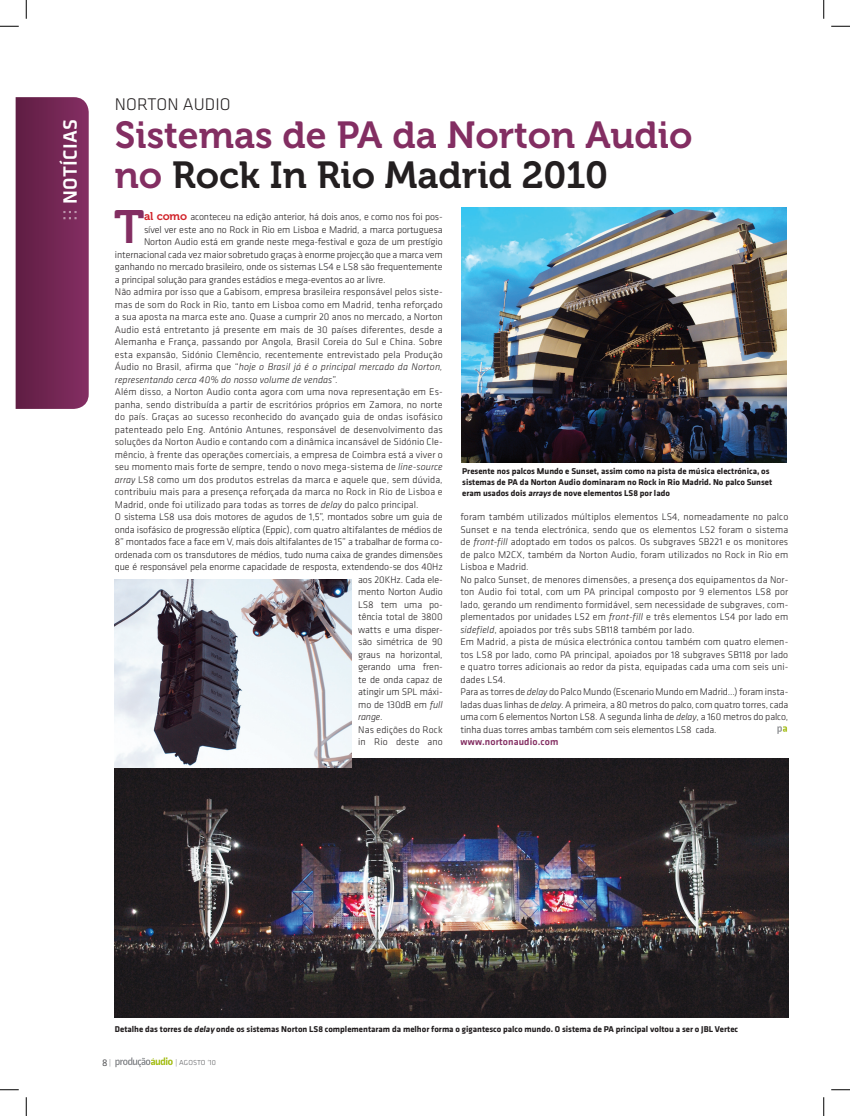
<style>
.page{position:relative;width:850px;height:1116px;background:#fff}
.page>*{position:absolute;margin:0;border:0;box-sizing:border-box;transform-origin:0 0}
.Texto_com_capitular{font:46.5px "Museo 700";color:#832e62}
.Titulos{font:37.5px/40px "Museo 700";color:#832e62}
.t1{font:500 20px "Klavika CH";letter-spacing:.02em;color:#fff}
.Texto{font:300 17.5px "Klavika CH";letter-spacing:.01em;color:#231f20}
.Texto_com_capitular-2{font:300 10px/12.5px "Klavika CH";letter-spacing:-.01em;color:#231f20;text-align:justify}
.Texto_com_capitular-3{font:300 10px/12.5px "Klavika CH";letter-spacing:.01em;color:#231f20}
.Texto-2{font:500 10px "Klavika CH";letter-spacing:.01em;color:#832e62}
.Texto_com_capitular-4{font:italic 300 10px "Klavika CH";letter-spacing:-.01em;color:#231f20}
.Texto-3{font:10px "Klavika CH";color:#57585a}
.Legendas{font:700 8.75px/11.2px "Klavika CH";color:#231f20}
.Texto-4{font:300 7.5px "Klavika CH";letter-spacing:.005em;color:#57585a}
.s1{color:#231f20}
.s2{font-family:"Museo 700";font-weight:400;font-size:11.25px;color:#d1232a}
.s3{font-style:italic}
.s4{font-style:normal}
.s5{font-weight:300;font-size:7.5px}
</style>
<div class="page">
<svg style="left:777px;top:726px;width:10px;height:8px"></svg>
<svg style="left:16px;top:97px;width:73px;height:312px;background:#722754"></svg>
<svg style="left:115px;top:1057px;width:58px;height:10px"></svg>
<img style="left:461px;top:208px;width:325px;height:255px">
<img style="left:115px;top:758px;width:673px;height:259px">
<img style="left:115px;top:579px;width:236px;height:189px">
<svg style="left:0;top:25px;width:19px;height:2px"></svg>
<svg style="left:831px;top:25px;width:19px;height:2px"></svg>
<svg style="left:0;top:1089px;width:19px;height:1px"></svg>
<svg style="left:831px;top:1089px;width:19px;height:1px"></svg>
<svg style="left:25px;top:0;width:2px;height:19px"></svg>
<svg style="left:25px;top:1097px;width:2px;height:18px"></svg>
<svg style="left:823px;top:0;width:1px;height:19px"></svg>
<svg style="left:823px;top:1097px;width:1px;height:18px"></svg>
<p class="t1" style="left:59px;top:204px;width:87px;rotate:-90deg">NOTÍCIAS</p>
<p class="Texto" style="left:115px;top:95px;width:117px">NORTON AUDIO</p>
<p class="Titulos" style="left:115px;top:116px;width:579px">Sistemas de PA da Norton Audio no <span class="s1">Rock In Rio Madrid 2010</span></p>
<p class="Texto_com_capitular" style="left:114px;top:200px;width:32px">T</p>
<p class="Texto_com_capitular-2" style="left:144px;top:211px;width:300px"><span class="s2">al como</span> aconteceu na edição anterior, há dois anos, e como nos foi pos-</p>
<p class="Texto_com_capitular-2" style="left:144px;top:223px;width:300px">sível ver este ano no Rock in Rio em Lisboa e Madrid, a marca portuguesa</p>
<p class="Texto_com_capitular-2" style="left:144px;top:236px;width:300px">Norton Audio está em grande neste mega-festival e goza de um prestígio</p>
<p class="Texto_com_capitular-2" style="left:115px;top:248px;width:329px">internacional cada vez maior sobretudo graças à enorme projecção que a marca vem</p>
<p class="Texto_com_capitular-2" style="left:115px;top:261px;width:329px">ganhando no mercado brasileiro, onde os sistemas LS4 e LS8 são frequentemente</p>
<p class="Texto_com_capitular-2" style="left:115px;top:273px;width:272px">a principal solução para grandes estádios e mega-eventos ao ar livre.</p>
<p class="Texto_com_capitular-2" style="left:115px;top:286px;width:329px">Não admira por isso que a Gabisom, empresa brasileira responsável pelos siste&shy;mas de som do Rock in Rio, tanto em Lisboa como em Madrid, tenha reforçado a sua aposta na marca este ano. Quase a cumprir 20 anos no mercado, a Norton Audio está entretanto já presente em mais de 30 países diferentes, desde a Alemanha e França, passando por Angola, Brasil Coreia do Sul e China. Sobre esta expansão, Sidónio Clemêncio, recentemente entrevistado pela Produção Áudio no Brasil, afirma que “<span class="s3">hoje o Brasil já é o principal mercado da Norton, representando cerca 40% do nosso volume de vendas</span>”.</p>
<p class="Texto_com_capitular-2" style="left:115px;top:386px;width:329px">Além disso, a Norton Audio conta agora com uma nova representação em Es&shy;panha, sendo distribuída a partir de escritórios próprios em Zamora, no norte do país. Graças ao sucesso reconhecido do avançado guia de ondas isofásico patenteado pelo Eng. António Antunes, responsável de desenvolvimento das soluções da Norton Audio e contando com a dinâmica incansável de Sidónio Cle&shy;mêncio, à frente das operações comerciais, a empresa de Coimbra está a viver o seu momento mais forte de sempre, tendo o novo mega-sistema de <span class="s3">line-source array</span> LS8 como um dos produtos estrelas da marca e aquele que, sem dúvida, contribuiu mais para a presença reforçada da marca no Rock in Rio de Lisboa e Madrid, onde foi utilizado para todas as torres de <span class="s3">delay</span> do palco principal.</p>
<p class="Texto_com_capitular-2" style="left:115px;top:511px;width:329px">O sistema LS8 usa dois motores de agudos de 1,5”, montados sobre um guia de</p>
<p class="Texto_com_capitular-2" style="left:115px;top:523px;width:329px">onda isofásico de progressão elíptica (Eppic), com quatro altifalantes de médios de</p>
<p class="Texto_com_capitular-2" style="left:115px;top:536px;width:329px">8” montados face a face em V, mais dois altifalantes de 15” a trabalhar de forma co-</p>
<p class="Texto_com_capitular-2" style="left:115px;top:548px;width:329px">ordenada com os transdutores de médios, tudo numa caixa de grandes dimensões</p>
<p class="Texto_com_capitular-2" style="left:115px;top:561px;width:329px">que é responsável pela enorme capacidade de resposta, extendendo-se dos 40Hz</p>
<p class="Texto_com_capitular-2" style="left:358px;top:573px;width:86px">aos 20KHz. Cada ele-</p>
<p class="Texto_com_capitular-2" style="left:358px;top:586px;width:86px">mento Norton Audio</p>
<p class="Texto_com_capitular-2" style="left:358px;top:598px;width:86px">LS8 tem uma po-</p>
<p class="Texto_com_capitular-2" style="left:358px;top:611px;width:86px">tência total de 3800</p>
<p class="Texto_com_capitular-2" style="left:358px;top:623px;width:86px">watts e uma disper-</p>
<p class="Texto_com_capitular-2" style="left:358px;top:636px;width:86px">são simétrica de 90</p>
<p class="Texto_com_capitular-2" style="left:358px;top:648px;width:86px">graus na horizontal,</p>
<p class="Texto_com_capitular-2" style="left:358px;top:661px;width:86px">gerando uma fren-</p>
<p class="Texto_com_capitular-2" style="left:358px;top:673px;width:86px">te de onda capaz de</p>
<p class="Texto_com_capitular-2" style="left:358px;top:686px;width:86px">atingir um SPL máxi-</p>
<p class="Texto_com_capitular-2" style="left:358px;top:698px;width:86px">mo de 130dB em <span class="s3">full</span></p>
<p class="Texto_com_capitular-4" style="left:358px;top:711px;width:26px">range<span class="s4">.</span></p>
<p class="Texto_com_capitular-3" style="left:358px;top:723px;width:86px">Nas edições do Rock in Rio deste ano</p>
<p class="Legendas" style="left:462px;top:465px;width:312px">Presente nos palcos Mundo e Sunset, assim como na pista de música electrónica, os sistemas de PA da Norton Audio dominaram no Rock in Rio Madrid. No palco Sunset eram usados dois <span class="s3">arrays</span> de nove elementos LS8 por lado</p>
<p class="Texto_com_capitular-2" style="left:460px;top:511px;width:329px">foram também utilizados múltiplos elementos LS4, nomeadamente no palco Sunset e na tenda electrónica, sendo que os elementos LS2 foram o sistema de <span class="s3">front-fill</span> adoptado em todos os palcos. Os subgraves SB221 e os monitores de palco M2CX, também da Norton Audio, foram utilizados no Rock in Rio em Lisboa e Madrid.</p>
<p class="Texto_com_capitular-2" style="left:460px;top:573px;width:329px">No palco Sunset, de menores dimensões, a presença dos equipamentos da Nor&shy;ton Audio foi total, com um PA principal composto por 9 elementos LS8 por lado, gerando um rendimento formidável, sem necessidade de subgraves, com&shy;plementados por unidades LS2 em <span class="s3">front-fill</span> e três elementos LS4 por lado em <span class="s3">sidefield</span>, apoiados por três subs SB118 também por lado.</p>
<p class="Texto_com_capitular-2" style="left:460px;top:636px;width:329px">Em Madrid, a pista de música electrónica contou também com quatro elemen&shy;tos LS8 por lado, como PA principal, apoiados por 18 subgraves SB118 por lado e quatro torres adicionais ao redor da pista, equipadas cada uma com seis uni&shy;dades LS4.</p>
<p class="Texto_com_capitular-2" style="left:460px;top:686px;width:329px">Para as torres de <span class="s3">delay</span> do Palco Mundo (Escenario Mundo em Madrid...) foram insta&shy;ladas duas linhas de <span class="s3">delay</span>. A primeira, a 80 metros do palco, com quatro torres, cada uma com 6 elementos Norton LS8. A segunda linha de <span class="s3">delay</span>, a 160 metros do palco, tinha duas torres ambas também com seis elementos LS8 cada.</p>
<p class="Texto-2" style="left:460px;top:736px;width:99px">www.nortonaudio.com</p>
<p class="Legendas" style="left:115px;top:1023px;width:625px">Detalhe das torres de <span class="s3">delay</span> onde os sistemas Norton LS8 complementaram da melhor forma o gigantesco palco mundo. O sistema de PA principal voltou a ser o JBL Vertec</p>
<p class="Texto-3" style="left:102px;top:1057px;width:11px">8<span class="s5">|</span></p>
<p class="Texto-4" style="left:176px;top:1058px;width:42px">| AGOSTO ‘10</p>
</div>
